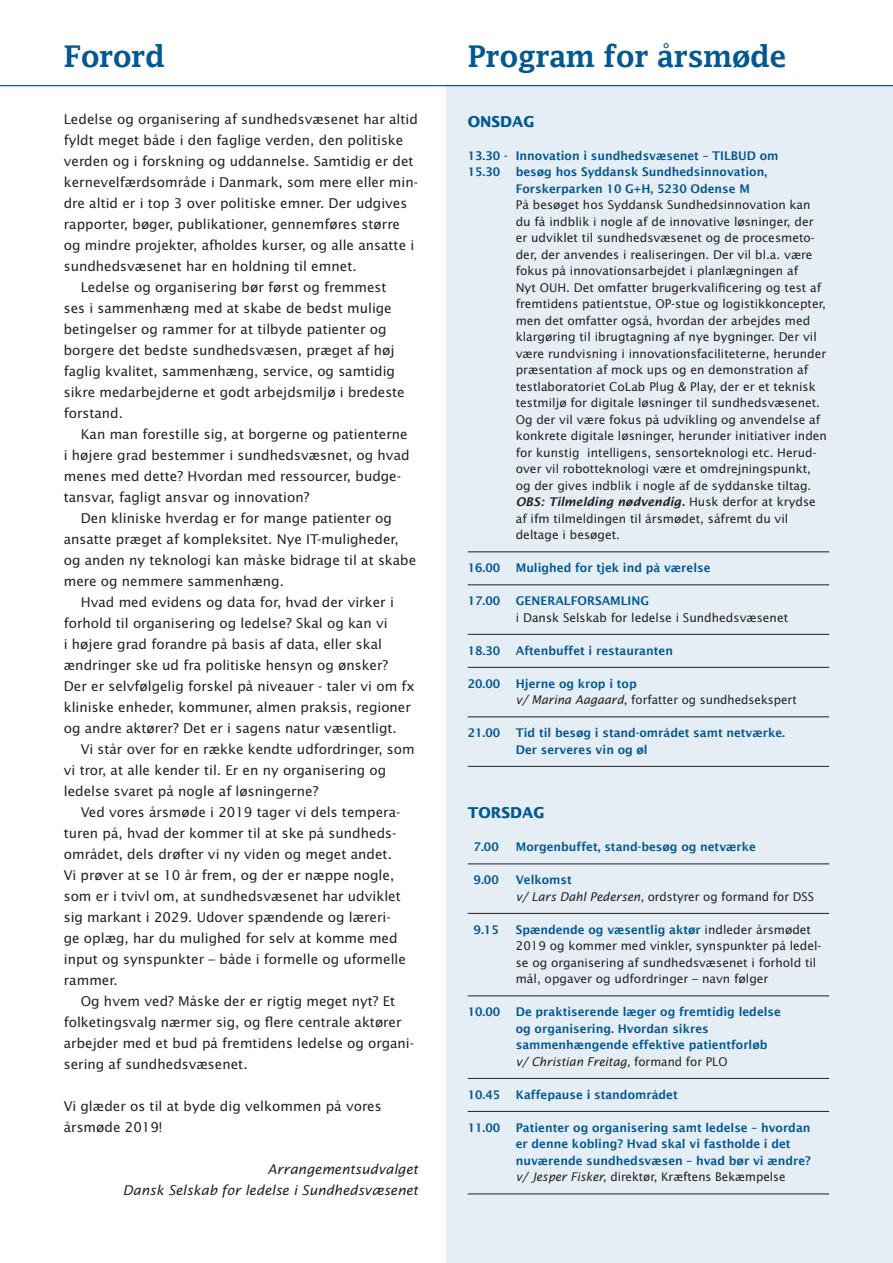
<style>
.page{position:relative;width:893px;height:1263px;background:#fff}
.page>*{position:absolute;margin:0;border:0;box-sizing:border-box;transform-origin:0 0}
.t1{font:600 30px "Lucida Fax";letter-spacing:-.02em;color:#015893}
.t2{font:700 15px "Lucida Sans";color:#015893}
.t3{font:13.5px/21px "Lucida Sans";color:#231f20}
.t4{font:italic 13.5px/21px "Lucida Sans";color:#231f20;text-align:right}
.t5{font:12px/16.5px "Lucida Sans";color:#231f20}
.t6{font:600 12px/16.5px "Lucida Sans";color:#015893}
.s1{font-weight:600;font-style:italic}
.s2{font-weight:600;color:#015893}
.s3{font-style:italic}
.s4{font-weight:400;font-style:italic;color:#231f20}
.s5{font-weight:400;color:#231f20}
</style>
<div class="page">
<div style="left:446px;top:85px;width:447px;height:1178px;background:#e5edf5"></div>
<hr style="left:0;top:85px;width:893px;height:1px;background:#015893">
<hr style="left:468px;top:551px;width:361px;height:1px;background:#231f20">
<hr style="left:468px;top:584px;width:361px;height:1px;background:#231f20">
<hr style="left:468px;top:634px;width:361px;height:1px;background:#231f20">
<hr style="left:468px;top:667px;width:361px;height:1px;background:#231f20">
<hr style="left:468px;top:716px;width:361px;height:1px;background:#231f20">
<hr style="left:468px;top:766px;width:361px;height:1px;background:#231f20">
<hr style="left:468px;top:863px;width:361px;height:1px;background:#231f20">
<hr style="left:468px;top:913px;width:361px;height:1px;background:#231f20">
<hr style="left:468px;top:995px;width:361px;height:1px;background:#231f20">
<hr style="left:468px;top:1078px;width:361px;height:1px;background:#231f20">
<hr style="left:468px;top:1111px;width:361px;height:1px;background:#231f20">
<hr style="left:468px;top:1193px;width:361px;height:1px;background:#231f20">
<h1 class="t1" style="left:64px;top:39px;width:103px">Forord</h1>
<p class="t3" style="left:64px;top:108px;width:356px">Ledelse og organisering af sundhedsvæsenet har altid</p>
<p class="t3" style="left:64px;top:129px;width:341px">fyldt meget både i den faglige verden, den politiske</p>
<p class="t3" style="left:64px;top:150px;width:351px">verden og i forskning og uddannelse. Samtidig er det</p>
<p class="t3" style="left:64px;top:171px;width:356px">kernevelfærdsområde i Danmark, som mere eller min-</p>
<p class="t3" style="left:64px;top:192px;width:345px">dre altid er i top 3 over politiske emner. Der udgives</p>
<p class="t3" style="left:64px;top:213px;width:338px">rapporter, bøger, publikationer, gennemføres større</p>
<p class="t3" style="left:64px;top:234px;width:352px">og mindre projekter, afholdes kurser, og alle ansatte i</p>
<p class="t3" style="left:64px;top:255px;width:294px">sundhedsvæsenet har en holdning til emnet.</p>
<p class="t3" style="left:81px;top:276px;width:307px">Ledelse og organisering bør først og fremmest</p>
<p class="t3" style="left:64px;top:297px;width:330px">ses i sammenhæng med at skabe de bedst mulige</p>
<p class="t3" style="left:64px;top:318px;width:324px">betingelser og rammer for at tilbyde patienter og</p>
<p class="t3" style="left:64px;top:339px;width:332px">borgere det bedste sundhedsvæsen, præget af høj</p>
<p class="t3" style="left:64px;top:360px;width:333px">faglig kvalitet, sammenhæng, service, og samtidig</p>
<p class="t3" style="left:64px;top:381px;width:342px">sikre medarbejderne et godt arbejdsmiljø i bredeste</p>
<p class="t3" style="left:64px;top:402px;width:61px">forstand.</p>
<p class="t3" style="left:81px;top:423px;width:328px">Kan man forestille sig, at borgerne og patienterne</p>
<p class="t3" style="left:64px;top:444px;width:347px">i højere grad bestemmer i sundhedsvæsnet, og hvad</p>
<p class="t3" style="left:64px;top:465px;width:339px">menes med dette? Hvordan med ressourcer, budge-</p>
<p class="t3" style="left:64px;top:486px;width:247px">tansvar, fagligt ansvar og innovation?</p>
<p class="t3" style="left:81px;top:507px;width:313px">Den kliniske hverdag er for mange patienter og</p>
<p class="t3" style="left:64px;top:528px;width:336px">ansatte præget af kompleksitet. Nye IT-muligheder,</p>
<p class="t3" style="left:64px;top:549px;width:354px">og anden ny teknologi kan måske bidrage til at skabe</p>
<p class="t3" style="left:64px;top:570px;width:222px">mere og nemmere sammenhæng.</p>
<p class="t3" style="left:81px;top:591px;width:315px">Hvad med evidens og data for, hvad der virker i</p>
<p class="t3" style="left:64px;top:612px;width:325px">forhold til organisering og ledelse? Skal og kan vi</p>
<p class="t3" style="left:64px;top:633px;width:320px">i højere grad forandre på basis af data, eller skal</p>
<p class="t3" style="left:64px;top:654px;width:326px">ændringer ske ud fra politiske hensyn og ønsker?</p>
<p class="t3" style="left:64px;top:675px;width:353px">Der er selvfølgelig forskel på niveauer - taler vi om fx</p>
<p class="t3" style="left:64px;top:696px;width:349px">kliniske enheder, kommuner, almen praksis, regioner</p>
<p class="t3" style="left:64px;top:717px;width:335px">og andre aktører? Det er i sagens natur væsentligt.</p>
<p class="t3" style="left:81px;top:738px;width:335px">Vi står over for en række kendte udfordringer, som</p>
<p class="t3" style="left:64px;top:759px;width:324px">vi tror, at alle kender til. Er en ny organisering og</p>
<p class="t3" style="left:64px;top:780px;width:256px">ledelse svaret på nogle af løsningerne?</p>
<p class="t3" style="left:81px;top:801px;width:321px">Ved vores årsmøde i 2019 tager vi dels tempera-</p>
<p class="t3" style="left:64px;top:822px;width:334px">turen på, hvad der kommer til at ske på sundheds-</p>
<p class="t3" style="left:64px;top:843px;width:330px">området, dels drøfter vi ny viden og meget andet.</p>
<p class="t3" style="left:64px;top:864px;width:332px">Vi prøver at se 10 år frem, og der er næppe nogle,</p>
<p class="t3" style="left:64px;top:885px;width:339px">som er i tvivl om, at sundhedsvæsenet har udviklet</p>
<p class="t3" style="left:64px;top:906px;width:329px">sig markant i 2029. Udover spændende og læreri-</p>
<p class="t3" style="left:64px;top:927px;width:335px">ge oplæg, har du mulighed for selv at komme med</p>
<p class="t3" style="left:64px;top:948px;width:344px">input og synspunkter – både i formelle og uformelle</p>
<p class="t3" style="left:64px;top:969px;width:55px">rammer.</p>
<p class="t3" style="left:81px;top:990px;width:316px">Og hvem ved? Måske der er rigtig meget nyt? Et</p>
<p class="t3" style="left:64px;top:1011px;width:339px">folketingsvalg nærmer sig, og flere centrale aktører</p>
<p class="t3" style="left:64px;top:1032px;width:352px">arbejder med et bud på fremtidens ledelse og organi-</p>
<p class="t3" style="left:64px;top:1053px;width:185px">sering af sundhedsvæsenet.</p>
<p class="t3" style="left:64px;top:1095px;width:319px">Vi glæder os til at byde dig velkommen på vores årsmøde 2019!</p>
<p class="t4" style="left:123px;top:1158px;width:297px">Arrangementsudvalget<br>Dansk Selskab for ledelse i Sundhedsvæsenet</p>
<h1 class="t1" style="left:468px;top:39px;width:321px">Program for årsmøde</h1>
<p class="t2" style="left:468px;top:112px;width:68px">ONSDAG</p>
<p class="t6" style="left:468px;top:147px;width:312px">13.30 - Innovation i sundhedsvæsenet – TILBUD om<br>15.30</p>
<p class="t6" style="left:516px;top:164px;width:253px">besøg hos Syddansk Sundhedsinnovation,<br>Forskerparken 10 G+H, 5230 Odense M</p>
<p class="t5" style="left:516px;top:196px;width:313px">På besøget hos Syddansk Sundhedsinnovation kan du få indblik i nogle af de innovative løsninger, der er udviklet til sundhedsvæsenet og de procesmeto&shy;der, der anvendes i realiseringen. Der vil bl.a. være fokus på innovationsarbejdet i planlægningen af<br>Nyt OUH. Det omfatter brugerkvalificering og test af fremtidens patientstue, OP-stue og logistikkoncepter, men det omfatter også, hvordan der arbejdes med klargøring til ibrugtagning af nye bygninger. Der vil være rundvisning i innovationsfaciliteterne, herunder præsentation af mock ups og en demonstration af testlaboratoriet CoLab Plug &amp; Play, der er et teknisk testmiljø for digitale løsninger til sundhedsvæsenet.<br>Og der vil være fokus på udvikling og anvendelse af konkrete digitale løsninger, herunder initiativer inden for kunstig intelligens, sensorteknologi etc. Herud&shy;over vil robotteknologi være et omdrejningspunkt, og der gives indblik i nogle af de syddanske tiltag.<br><span class="s1">OBS: Tilmelding nødvendig.</span> Husk derfor at krydse af ifm tilmeldingen til årsmødet, såfremt du vil deltage i besøget.</p>
<p class="t6" style="left:468px;top:560px;width:34px">16.00</p>
<p class="t6" style="left:516px;top:560px;width:196px">Mulighed for tjek ind på værelse</p>
<p class="t6" style="left:468px;top:593px;width:34px">17.00</p>
<p class="t6" style="left:516px;top:593px;width:135px">GENERALFORSAMLING</p>
<p class="t5" style="left:516px;top:609px;width:274px">i Dansk Selskab for ledelse i Sundhedsvæsenet</p>
<p class="t6" style="left:468px;top:642px;width:34px">18.30</p>
<p class="t6" style="left:516px;top:642px;width:159px">Aftenbuffet i restauranten</p>
<p class="t6" style="left:468px;top:675px;width:34px">20.00</p>
<p class="t5" style="left:516px;top:675px;width:282px"><span class="s2">Hjerne og krop i top<br></span><span class="s3">v/ Marina Aagaard</span>, forfatter og sundhedsekspert</p>
<p class="t6" style="left:468px;top:725px;width:34px">21.00</p>
<p class="t6" style="left:516px;top:725px;width:271px">Tid til besøg i stand-området samt netværke.<br>Der serveres vin og øl</p>
<p class="t2" style="left:468px;top:804px;width:78px">TORSDAG</p>
<p class="t6" style="left:474px;top:839px;width:27px">7.00</p>
<p class="t6" style="left:516px;top:839px;width:242px">Morgenbuffet, stand-besøg og netværke</p>
<p class="t6" style="left:474px;top:872px;width:27px">9.00</p>
<p class="t5" style="left:516px;top:871px;width:300px"><span class="s2">Velkomst<br></span><span class="s3">v/ Lars Dahl Pedersen,</span> ordstyrer og formand for DSS</p>
<p class="t6" style="left:474px;top:921px;width:27px">9.15</p>
<p class="t5" style="left:516px;top:921px;width:307px"><span class="s2">Spændende og væsentlig aktør</span> indleder årsmødet 2019 og kommer med vinkler, synspunkter på ledel&shy;se og organisering af sundhedsvæsenet i forhold til mål, opgaver og udfordringer – navn følger</p>
<p class="t6" style="left:468px;top:1004px;width:34px">10.00</p>
<p class="t6" style="left:516px;top:1004px;width:267px">De praktiserende læger og fremtidig ledelse og organisering. Hvordan sikres sammenhængende effektive patientforløb <span class="s4">v/ Christian Freitag,</span> <span class="s5">formand for PLO</span></p>
<p class="t6" style="left:468px;top:1086px;width:34px">10.45</p>
<p class="t6" style="left:516px;top:1086px;width:164px">Kaffepause i standområdet</p>
<p class="t6" style="left:468px;top:1119px;width:34px">11.00</p>
<p class="t6" style="left:516px;top:1119px;width:297px">Patienter og organisering samt ledelse – hvordan er denne kobling? Hvad skal vi fastholde i det nuværende sundhedsvæsen – hvad bør vi ændre? <span class="s4">v/ Jesper Fisker,</span> <span class="s5">direktør, Kræftens Bekæmpelse</span></p>
</div>
